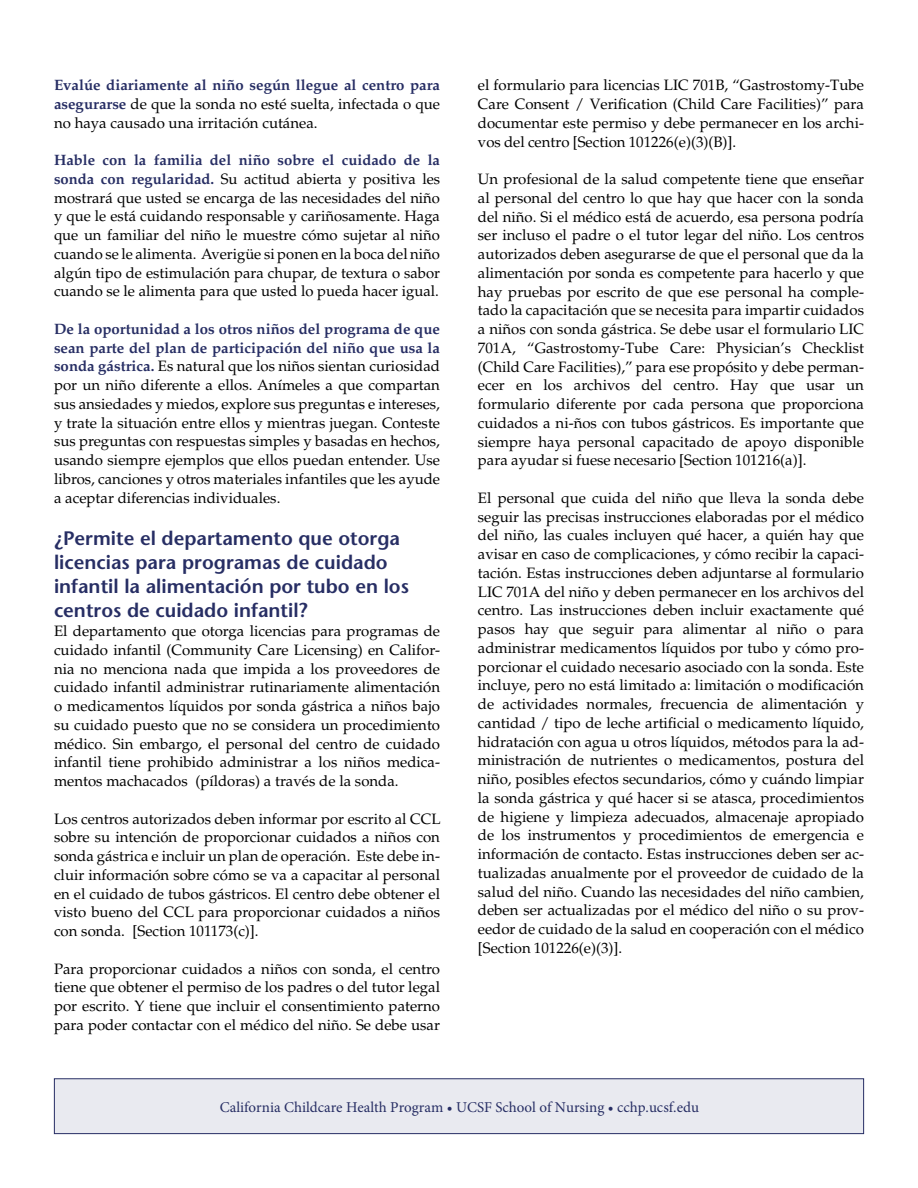
<style>
.page{position:relative;width:918px;height:1188px;background:#fff}
.page>*{position:absolute;margin:0;border:0;box-sizing:border-box;transform-origin:0 0}
.Subhead_1{font:600 19.5px/24px "Stone Sans";color:#272e64}
.Text{font:15px/18.8px "Palatino";color:#000;text-align:justify}
.t1{font:15px "Minion Pro";color:#272e64}
.s1{font-weight:700;color:#272e64}
</style>
<div class="page">
<div style="left:54px;top:1079px;width:810px;height:55px;background:#e9eaf0"></div>
<div style="left:54px;top:1078px;width:810px;height:56px;border:1px solid #272e64"></div>
<p class="Text" style="left:54px;top:76px;width:388px"><span class="s1">Evalúe diariamente al niño según llegue al centro para asegurarse</span> de que la sonda no esté suelta, infectada o que no haya causado una irritación cutánea.</p>
<p class="Text" style="left:54px;top:151px;width:388px"><span class="s1">Hable con la familia del niño sobre el cuidado de la sonda con regularidad.</span> Su actitud abierta y positiva les mostrará que usted se encarga de las necesidades del niño y que le está cuidando responsable y cariñosamente. Haga que un familiar del niño le muestre cómo sujetar al niño cuando se le alimenta. Averigüe si ponen en la boca del niño algún tipo de estimulación para chupar, de textura o sabor cuando se le alimenta para que usted lo pueda hacer igual.</p>
<p class="Text" style="left:54px;top:320px;width:388px"><span class="s1">De la oportunidad a los otros niños del programa de que sean parte del plan de participación del niño que usa la sonda gástrica.</span> Es natural que los niños sientan curiosidad por un niño diferente a ellos. Anímeles a que compartan sus ansiedades y miedos, explore sus preguntas e intereses, y trate la situación entre ellos y mientras juegan. Conteste sus preguntas con respuestas simples y basadas en hechos, usando siempre ejemplos que ellos puedan entender. Use libros, canciones y otros materiales infantiles que les ayude a aceptar diferencias individuales.</p>
<p class="Subhead_1" style="left:54px;top:526px;width:357px">¿Permite el departamento que otorga licencias para programas de cuidado infantil la alimentación por tubo en los centros de cuidado infantil?</p>
<p class="Text" style="left:54px;top:622px;width:388px">El departamento que otorga licencias para programas de cuidado infantil (Community Care Licensing) en Califor&shy;nia no menciona nada que impida a los proveedores de cuidado infantil administrar rutinariamente alimentación o medicamentos líquidos por sonda gástrica a niños bajo su cuidado puesto que no se considera un procedimiento médico. Sin embargo, el personal del centro de cuidado infantil tiene prohibido administrar a los niños medica&shy;mentos machacados (píldoras) a través de la sonda.</p>
<p class="Text" style="left:54px;top:809px;width:388px">Los centros autorizados deben informar por escrito al CCL sobre su intención de proporcionar cuidados a niños con sonda gástrica e incluir un plan de operación. Este debe in&shy;cluir información sobre cómo se va a capacitar al personal en el cuidado de tubos gástricos. El centro debe obtener el visto bueno del CCL para proporcionar cuidados a niños con sonda. [Section 101173(c)].</p>
<p class="Text" style="left:54px;top:959px;width:388px">Para proporcionar cuidados a niños con sonda, el centro tiene que obtener el permiso de los padres o del tutor legal por escrito. Y tiene que incluir el consentimiento paterno para poder contactar con el médico del niño. Se debe usar</p>
<p class="Text" style="left:478px;top:76px;width:388px">el formulario para licencias LIC 701B, “Gastrostomy-Tube Care Consent / Verification (Child Care Facilities)” para documentar este permiso y debe permanecer en los archi&shy;vos del centro [Section 101226(e)(3)(B)].</p>
<p class="Text" style="left:478px;top:170px;width:388px">Un profesional de la salud competente tiene que enseñar al personal del centro lo que hay que hacer con la sonda del niño. Si el médico está de acuerdo, esa persona podría ser incluso el padre o el tutor legar del niño. Los centros autorizados deben asegurarse de que el personal que da la alimentación por sonda es competente para hacerlo y que hay pruebas por escrito de que ese personal ha comple&shy;tado la capacitación que se necesita para impartir cuidados a niños con sonda gástrica. Se debe usar el formulario LIC 701A, “Gastrostomy-Tube Care: Physician’s Checklist (Child Care Facilities),” para ese propósito y debe perman&shy;ecer en los archivos del centro. Hay que usar un formulario diferente por cada persona que proporciona cuidados a ni-ños con tubos gástricos. Es importante que siempre haya personal capacitado de apoyo disponible para ayudar si fuese necesario [Section 101216(a)].</p>
<p class="Text" style="left:478px;top:489px;width:388px">El personal que cuida del niño que lleva la sonda debe seguir las precisas instrucciones elaboradas por el médico del niño, las cuales incluyen qué hacer, a quién hay que avisar en caso de complicaciones, y cómo recibir la capaci&shy;tación. Estas instrucciones deben adjuntarse al formulario LIC 701A del niño y deben permanecer en los archivos del centro. Las instrucciones deben incluir exactamente qué pasos hay que seguir para alimentar al niño o para administrar medicamentos líquidos por tubo y cómo pro&shy;porcionar el cuidado necesario asociado con la sonda. Este incluye, pero no está limitado a: limitación o modificación de actividades normales, frecuencia de alimentación y cantidad / tipo de leche artificial o medicamento líquido, hidratación con agua u otros líquidos, métodos para la ad&shy;ministración de nutrientes o medicamentos, postura del niño, posibles efectos secundarios, cómo y cuándo limpiar la sonda gástrica y qué hacer si se atasca, procedimientos de higiene y limpieza adecuados, almacenaje apropiado de los instrumentos y procedimientos de emergencia e información de contacto. Estas instrucciones deben ser ac&shy;tualizadas anualmente por el proveedor de cuidado de la salud del niño. Cuando las necesidades del niño cambien, deben ser actualizadas por el médico del niño o su prov&shy;eedor de cuidado de la salud en cooperación con el médico [Section 101226(e)(3)].</p>
<p class="t1" style="left:220px;top:1097px;width:481px">California Childcare Health Program • UCSF School of Nursing • cchp.ucsf.edu</p>
</div>
